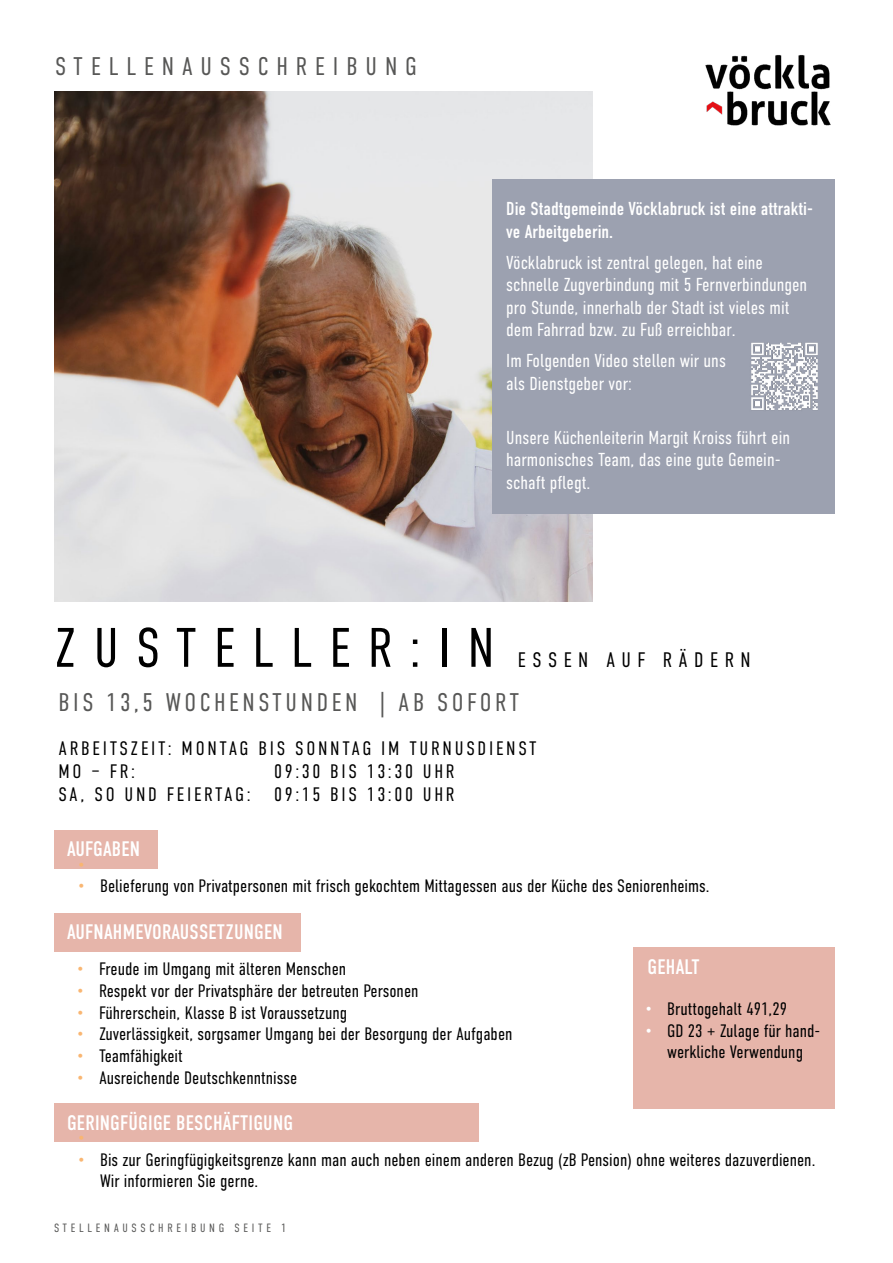
<style>
.page{position:relative;width:893px;height:1263px;background:#fff}
.page>*{position:absolute;margin:0;border:0;box-sizing:border-box;transform-origin:0 0}
.t1{font:300 55.5px "DIN Condensed";letter-spacing:.31em;color:#000}
.t2{font:300 25.5px "DIN Condensed";letter-spacing:.14em;color:#575756}
.t3{font:300 25.5px "DIN Condensed";letter-spacing:.31em;color:#575756}
.t4{font:21px "DIN Condensed";letter-spacing:.01em;color:#fff}
.t5{font:300 21px "DIN Condensed";letter-spacing:.31em;color:#000}
.t6{font:300 19.5px/23.4px "DIN Condensed";letter-spacing:.14em;color:#000}
.t7{font:300 18.75px/22.5px "DIN Condensed";color:#fff}
.t8{font:18.75px/22.5px "DIN Condensed";color:#fff}
.t9{font:300 18px/21.6px "DIN Condensed";color:#000;text-align:center}
.t10{font:300 18px "DIN Condensed";color:#f9b672}
.t11{font:300 12px "DIN Condensed";letter-spacing:.31em;color:#575756}
.s1{font-family:"Myriad Pro";font-weight:400}
.s2{color:#f9b672}
.s3{color:#fff}
</style>
<div class="page">
<img style="left:54px;top:91px;width:538px;height:511px">
<div style="left:492px;top:179px;width:343px;height:335px;background:#9ca1b0"></div>
<div style="left:54px;top:830px;width:103px;height:38px;background:#e6b5aa"></div>
<div style="left:54px;top:913px;width:247px;height:38px;background:#e6b5aa"></div>
<div style="left:634px;top:947px;width:201px;height:162px;background:#e6b5aa"></div>
<img style="left:705px;top:54px;width:126px;height:72px">
<img style="left:751px;top:342px;width:67px;height:68px">
<div style="left:54px;top:1104px;width:425px;height:38px;background:#e6b5aa"></div>
<h2 class="t3" style="left:55px;top:52px;width:363px">STELLENAUSSCHREIBUNG</h2>
<p class="t8" style="left:506px;top:198px;width:308px">Die Stadtgemeinde Vöcklabruck ist eine attrakti&shy;ve Arbeitgeberin.</p>
<p class="t7" style="left:506px;top:251px;width:303px">Vöcklabruck ist zentral gelegen, hat eine schnelle Zugverbindung mit 5 Fernverbindungen pro Stunde, innerhalb der Stadt ist vieles mit dem Fahrrad bzw. zu Fuß erreichbar.</p>
<p class="t7" style="left:506px;top:350px;width:221px">Im Folgenden Video stellen wir uns als Dienstgeber vor:</p>
<p class="t7" style="left:506px;top:426px;width:285px">Unsere Küchenleiterin Margit Kroiss führt ein harmonisches Team, das eine gute Gemein&shy;schaft pflegt.</p>
<h1 class="t1" style="left:54px;top:617px;width:442px">ZUSTELLER:IN</h1>
<p class="t5" style="left:518px;top:648px;width:234px">ESSEN AUF RÄDERN</p>
<h2 class="t2" style="left:58px;top:688px;width:462px">BIS 13,5 WOCHENSTUNDEN <span class="s1">|</span> AB SOFORT</h2>
<p class="t6" style="left:58px;top:736px;width:480px">ARBEITSZEIT: MONTAG BIS SONNTAG IM TURNUSDIENST<br>MO – FR:</p>
<p class="t6" style="left:58px;top:760px;width:398px;text-align:right">09:30 BIS 13:30 UHR<br>SA, SO UND FEIERTAG: 09:15 BIS 13:00 UHR</p>
<p class="t4" style="left:67px;top:837px;width:75px">AUFGABEN</p>
<p class="t10" style="left:78px;top:854px;width:9px">•</p>
<p class="t9" style="left:78px;top:875px;width:634px"><span class="s2">•</span> Belieferung von Privatpersonen mit frisch gekochtem Mittagessen aus der Küche des Seniorenheims.</p>
<p class="t4" style="left:67px;top:920px;width:217px">AUFNAHMEVORAUSSETZUNGEN</p>
<p class="t9" style="left:76px;top:958px;width:271px"><span class="s2">•</span> Freude im Umgang mit älteren Menschen</p>
<p class="t9" style="left:76px;top:980px;width:344px"><span class="s2">•</span> Respekt vor der Privatsphäre der betreuten Personen</p>
<p class="t9" style="left:76px;top:1002px;width:272px"><span class="s2">•</span> Führerschein, Klasse B ist Voraussetzung</p>
<p class="t9" style="left:76px;top:1023px;width:438px"><span class="s2">•</span> Zuverlässigkeit, sorgsamer Umgang bei der Besorgung der Aufgaben</p>
<p class="t9" style="left:76px;top:1045px;width:108px"><span class="s2">•</span> Teamfähigkeit</p>
<p class="t9" style="left:76px;top:1066px;width:222px"><span class="s2">•</span> Ausreichende Deutschkenntnisse</p>
<p class="t4" style="left:67px;top:1110px;width:228px">GERINGFÜGIGE BESCHÄFTIGUNG</p>
<p class="t4" style="left:647px;top:955px;width:53px">GEHALT</p>
<p class="t9" style="left:645px;top:998px;width:144px"><span class="s3">•</span> Bruttogehalt 491,29</p>
<p class="t9" style="left:645px;top:1020px;width:177px"><span class="s3">•</span> GD 23 + Zulage für hand&shy;werkliche Verwendung</p>
<p class="t10" style="left:78px;top:1128px;width:9px">•</p>
<p class="t9" style="left:100px;top:1149px;width:717px;text-align:left;text-indent:-23px"><span class="s2">•</span> Bis zur Geringfügigkeitsgrenze kann man auch neben einem anderen Bezug (zB Pension) ohne weiteres dazuverdienen.<br>Wir informieren Sie gerne.</p>
<p class="t11" style="left:54px;top:1221px;width:233px">STELLENAUSSCHREIBUNG SEITE 1</p>
</div>
